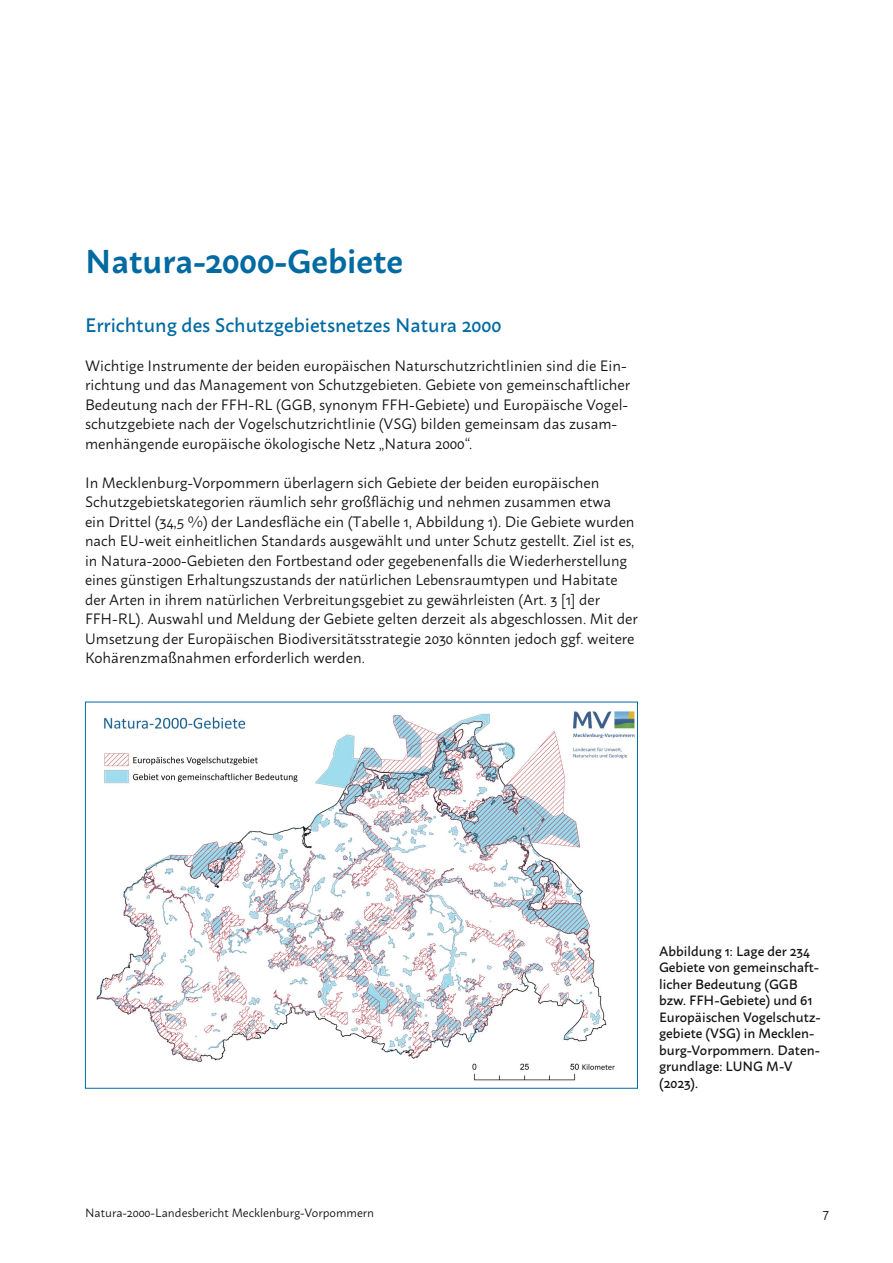
<style>
.page{position:relative;width:893px;height:1263px;background:#fff}
.page>*{position:absolute;margin:0;border:0;box-sizing:border-box;transform-origin:0 0}
.t1{font:600 33px "Macho";color:#006aa1}
.t2{font:500 19.5px "Macho";color:#006aa1}
.t3{font:15px/19.5px "Macho";color:#131413}
.t4{font:500 13.5px/16.5px "Macho";color:#131413}
.t5{font:13.5px "Macho";color:#131413}
.t6{font:12px "Macho";color:#131413}
</style>
<div class="page">
<img style="left:96px;top:711px;width:539px;height:370px">
<h1 class="t1" style="left:85px;top:232px;width:319px">Natura-2000-Gebiete</h1>
<h2 class="t2" style="left:85px;top:308px;width:418px">Errichtung des Schutzgebietsnetzes Natura 2000</h2>
<p class="t3" style="left:85px;top:354px;width:546px">Wichtige Instrumente der beiden europäischen Naturschutzrichtlinien sind die Ein&shy;richtung und das Management von Schutzgebieten. Gebiete von gemeinschaftlicher Bedeutung nach der FFH-RL (GGB, synonym FFH-Gebiete) und Europäische Vogel&shy;schutzgebiete nach der Vogelschutzrichtlinie (VSG) bilden gemeinsam das zusam&shy;menhängende europäische ökologische Netz „Natura 2000“.</p>
<p class="t3" style="left:85px;top:471px;width:554px">In Mecklenburg-Vorpommern überlagern sich Gebiete der beiden europäischen Schutzgebietskategorien räumlich sehr großflächig und nehmen zusammen etwa<br>ein Drittel (34,5 %) der Landesfläche ein (Tabelle 1, Abbildung 1). Die Gebiete wurden nach EU-weit einheitlichen Standards ausgewählt und unter Schutz gestellt. Ziel ist es, in Natura-2000-Gebieten den Fortbestand oder gegebenenfalls die Wiederherstellung eines günstigen Erhaltungszustands der natürlichen Lebensraumtypen und Habitate der Arten in ihrem natürlichen Verbreitungsgebiet zu gewährleisten (Art. 3 [1] der FFH-RL). Auswahl und Meldung der Gebiete gelten derzeit als abgeschlossen. Mit der Umsetzung der Europäischen Biodiversitätsstrategie 2030 könnten jedoch ggf. weitere Kohärenzmaßnahmen erforderlich werden.</p>
<p class="t4" style="left:659px;top:941px;width:163px">Abbildung 1: Lage der 234<br>Gebiete von gemeinschaft&shy;licher Bedeutung (GGB bzw. FFH-Gebiete) und 61<br>Europäischen Vogelschutz&shy;gebiete (VSG) in Mecklen&shy;burg-Vorpommern. Daten&shy;grundlage: LUNG M-V (2023).</p>
<p class="t6" style="left:85px;top:1202px;width:291px">Natura-2000-Landesbericht Mecklenburg-Vorpommern</p>
<p class="t5" style="left:823px;top:1201px;width:8px">7</p>
</div>
